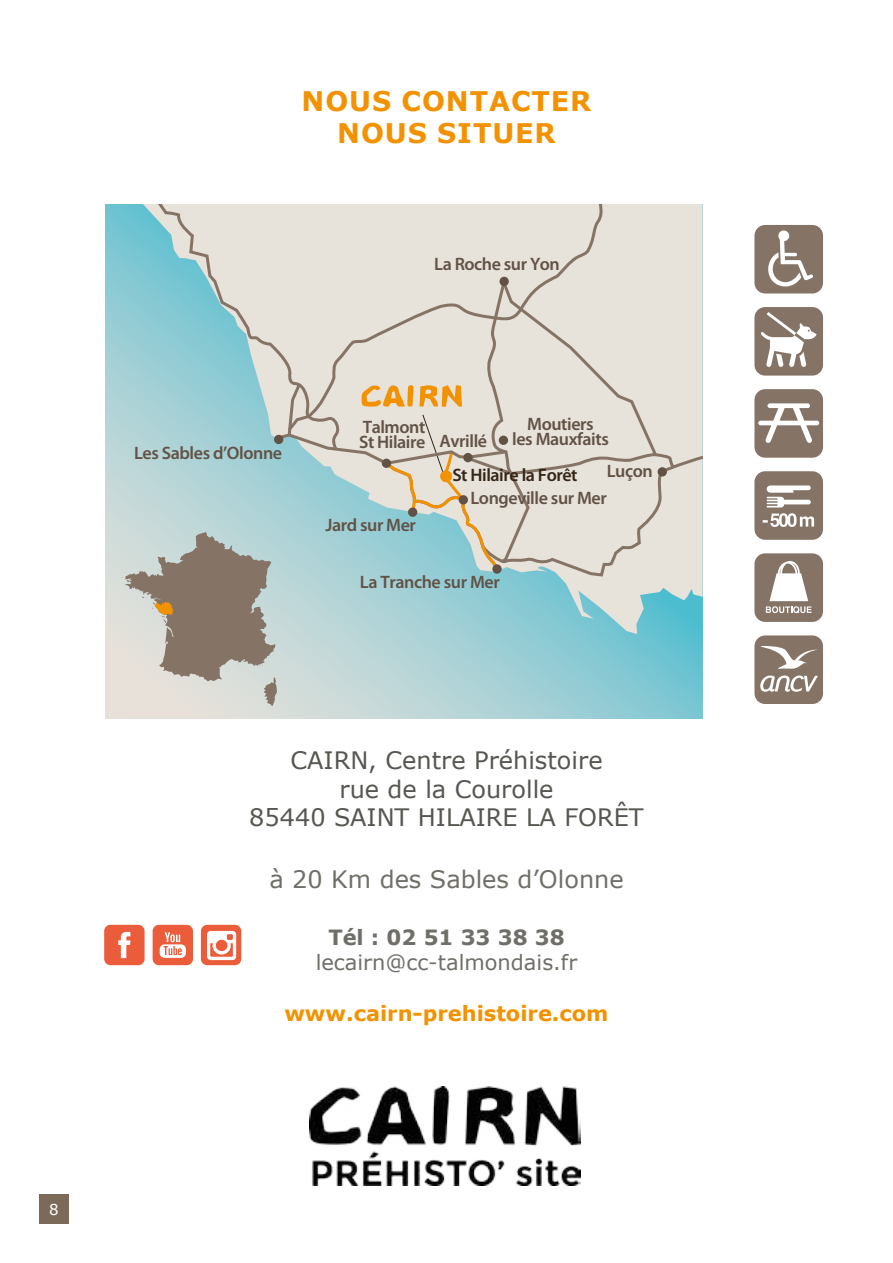
<style>
.page{position:relative;width:893px;height:1263px;background:#fff}
.page>*{position:absolute;margin:0;border:0;box-sizing:border-box;transform-origin:0 0}
.t1{font:700 27px/32.4px "Verdana";letter-spacing:.035em;color:#f39200;text-align:center}
.t2{font:24px/28.8px "Verdana";color:#575651;text-align:center}
.t3{font:24px "Verdana";color:#6f6e68}
.t4{font:700 21px "Verdana";color:#f39200}
.t5{font:21px "Verdana";color:#6f6e68}
.t6{font:700 21px "Verdana";color:#6f6e68}
.t7{font:600 18px/15px "Myriad Pro";letter-spacing:-.025em;color:#625246}
.t8{font:600 18px "Myriad Pro";letter-spacing:-.025em;color:#342516}
.t9{font:15px "Verdana";color:#fff}
</style>
<div class="page">
<div style="left:39px;top:1194px;width:30px;height:30px;background:#7b6a58"></div>
<svg style="left:106px;top:204px;width:597px;height:514px;background:#b4d4d6"></svg>
<div style="left:143px;top:204px;width:560px;height:74px;background:#e7e2da"></div>
<svg style="left:148px;top:204px;width:137px;height:74px;background:#ccd8d4"></svg>
<div style="left:285px;top:204px;width:321px;height:74px;background:#e7e2da"></div>
<svg style="left:122px;top:278px;width:581px;height:428px;background:#bfd0cd"></svg>
<div style="left:463px;top:453px;width:10px;height:9px;background:#625246;border-radius:50%"></div>
<div style="left:382px;top:459px;width:9px;height:9px;background:#625246;border-radius:50%"></div>
<div style="left:104px;top:925px;width:41px;height:40px;background:#eb5c3b;border-radius:6px"></div>
<svg style="left:118px;top:932px;width:12px;height:26px"></svg>
<div style="left:153px;top:925px;width:40px;height:40px;background:#eb5c3b;border-radius:6px"></div>
<svg style="left:160px;top:932px;width:26px;height:26px"></svg>
<div style="left:201px;top:925px;width:40px;height:40px;background:#eb5c3b;border-radius:6px"></div>
<svg style="left:207px;top:931px;width:29px;height:29px"></svg>
<div style="left:754px;top:307px;width:69px;height:69px;background:#857466;border-radius:11px"></div>
<svg style="left:761px;top:312px;width:56px;height:55px"></svg>
<div style="left:754px;top:389px;width:69px;height:69px;background:#857466;border-radius:11px"></div>
<svg style="left:758px;top:403px;width:61px;height:40px"></svg>
<div style="left:754px;top:553px;width:69px;height:69px;background:#857466;border-radius:11px"></div>
<svg style="left:766px;top:561px;width:46px;height:52px"></svg>
<div style="left:754px;top:635px;width:69px;height:69px;background:#857466;border-radius:11px"></div>
<svg style="left:761px;top:646px;width:57px;height:23px"></svg>
<svg style="left:760px;top:675px;width:58px;height:17px"></svg>
<div style="left:754px;top:225px;width:69px;height:68px;background:#857466;border-radius:11px"></div>
<svg style="left:768px;top:230px;width:45px;height:57px"></svg>
<div style="left:754px;top:471px;width:69px;height:69px;background:#857466;border-radius:11px"></div>
<svg style="left:763px;top:485px;width:51px;height:42px"></svg>
<img style="left:310px;top:1087px;width:270px;height:98px">
<p class="t9" style="left:49px;top:1199px;width:11px">8</p>
<h1 class="t1" style="left:302px;top:84px;width:291px">NOUS CONTACTER<br>NOUS SITUER</h1>
<p class="t7" style="left:434px;top:256px;width:127px">La Roche sur Yon</p>
<p class="t7" style="left:134px;top:445px;width:150px">Les Sables d’Olonne</p>
<p class="t7" style="left:359px;top:419px;width:68px">Talmont<br>St Hilaire</p>
<p class="t7" style="left:325px;top:517px;width:92px">Jard sur Mer</p>
<p class="t7" style="left:439px;top:433px;width:49px">Avrillé</p>
<p class="t7" style="left:512px;top:416px;width:98px;text-align:center">Moutiers<br>les Mauxfaits</p>
<p class="t8" style="left:452px;top:464px;width:127px">St Hilaire la Forêt</p>
<p class="t7" style="left:607px;top:462px;width:47px">Luçon</p>
<p class="t7" style="left:470px;top:490px;width:138px">Longeville sur Mer</p>
<p class="t7" style="left:360px;top:574px;width:141px">La Tranche sur Mer</p>
<h2 class="t2" style="left:249px;top:745px;width:396px">CAIRN, Centre Préhistoire<br>rue de la Courolle<br>85440 SAINT HILAIRE LA FORÊT</h2>
<h2 class="t3" style="left:269px;top:862px;width:356px">à 20 Km des Sables d’Olonne</h2>
<p class="t6" style="left:328px;top:923px;width:238px">Tél : 02 51 33 38 38</p>
<p class="t5" style="left:316px;top:948px;width:263px">lecairn@cc-talmondais.fr</p>
<p class="t4" style="left:284px;top:998px;width:326px">www.cairn-prehistoire.com</p>
</div>
